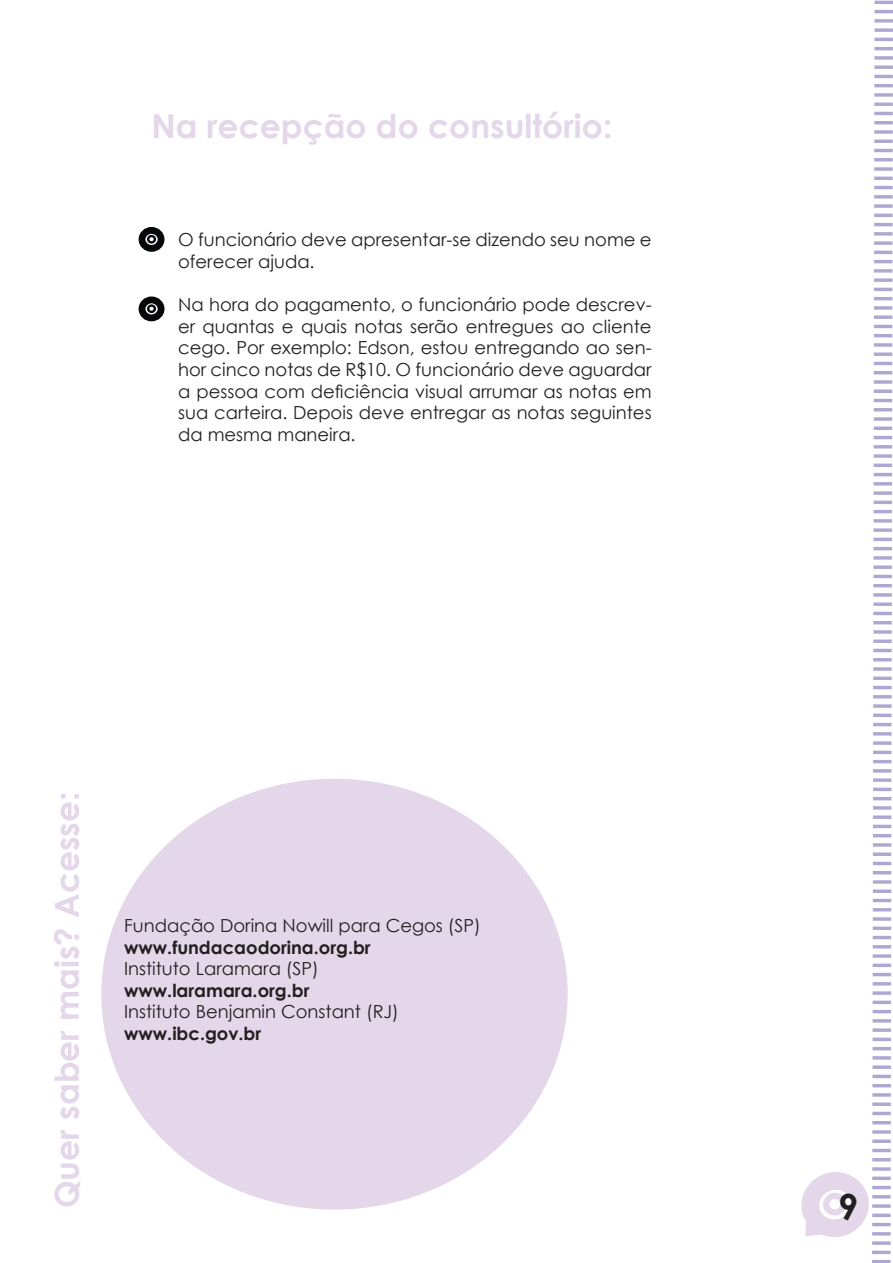
<style>
.page{position:relative;width:893px;height:1263px;background:#fff}
.page>*{position:absolute;margin:0;border:0;box-sizing:border-box;transform-origin:0 0}
.t1{font:700 36px "Century Gothic";color:#231f20}
.t2{font:700 33px "Century Gothic";color:#e3d7e9}
.t3{font:18px/21.6px "Century Gothic";color:#231f20}
.t4{font:700 18px "Century Gothic";color:#231f20}
</style>
<div class="page">
<div style="left:139px;top:227px;width:25px;height:25px;border:7px solid #060709;border-radius:50%"></div>
<div style="left:147px;top:235px;width:9px;height:9px;border:2px solid #060709;border-radius:50%"></div>
<div style="left:139px;top:296px;width:25px;height:25px;border:7px solid #060709;border-radius:50%"></div>
<div style="left:147px;top:304px;width:9px;height:9px;border:2px solid #060709;border-radius:50%"></div>
<div style="left:101px;top:779px;width:467px;height:430px;background:#e3d7e9;border-radius:50%"></div>
<hr style="left:874px;top:1px;width:19px;height:3px;background:#aea7d1">
<hr style="left:874px;top:10px;width:19px;height:3px;background:#aea7d1">
<svg style="left:874px;top:19px;width:19px;height:4px"></svg>
<svg style="left:874px;top:28px;width:19px;height:4px"></svg>
<hr style="left:874px;top:38px;width:19px;height:3px;background:#aea7d1">
<hr style="left:874px;top:47px;width:19px;height:3px;background:#aea7d1">
<svg style="left:874px;top:56px;width:19px;height:4px"></svg>
<svg style="left:874px;top:65px;width:19px;height:4px"></svg>
<hr style="left:874px;top:75px;width:19px;height:3px;background:#aea7d1">
<hr style="left:874px;top:84px;width:19px;height:3px;background:#aea7d1">
<svg style="left:874px;top:93px;width:19px;height:4px"></svg>
<svg style="left:874px;top:102px;width:19px;height:4px"></svg>
<hr style="left:874px;top:112px;width:19px;height:3px;background:#aea7d1">
<hr style="left:874px;top:121px;width:19px;height:3px;background:#aea7d1">
<svg style="left:874px;top:130px;width:19px;height:4px"></svg>
<svg style="left:874px;top:139px;width:19px;height:4px"></svg>
<hr style="left:874px;top:149px;width:19px;height:3px;background:#aea7d1">
<hr style="left:874px;top:158px;width:19px;height:3px;background:#aea7d1">
<svg style="left:874px;top:167px;width:19px;height:4px"></svg>
<hr style="left:874px;top:177px;width:19px;height:3px;background:#aea7d1">
<hr style="left:874px;top:186px;width:19px;height:3px;background:#aea7d1">
<svg style="left:874px;top:195px;width:19px;height:4px"></svg>
<svg style="left:874px;top:204px;width:19px;height:4px"></svg>
<hr style="left:874px;top:214px;width:18px;height:3px;background:#aea7d1">
<hr style="left:874px;top:223px;width:18px;height:3px;background:#aea7d1">
<svg style="left:874px;top:232px;width:18px;height:4px"></svg>
<svg style="left:874px;top:241px;width:18px;height:4px"></svg>
<hr style="left:874px;top:251px;width:18px;height:3px;background:#aea7d1">
<hr style="left:874px;top:260px;width:18px;height:3px;background:#aea7d1">
<svg style="left:874px;top:269px;width:18px;height:4px"></svg>
<svg style="left:874px;top:278px;width:18px;height:4px"></svg>
<hr style="left:874px;top:288px;width:18px;height:3px;background:#aea7d1">
<hr style="left:874px;top:297px;width:18px;height:3px;background:#aea7d1">
<svg style="left:874px;top:306px;width:18px;height:4px"></svg>
<svg style="left:874px;top:315px;width:18px;height:4px"></svg>
<hr style="left:874px;top:325px;width:18px;height:3px;background:#aea7d1">
<hr style="left:874px;top:334px;width:18px;height:3px;background:#aea7d1">
<svg style="left:874px;top:343px;width:18px;height:4px"></svg>
<svg style="left:874px;top:352px;width:18px;height:4px"></svg>
<hr style="left:874px;top:362px;width:18px;height:3px;background:#aea7d1">
<hr style="left:874px;top:371px;width:18px;height:3px;background:#aea7d1">
<svg style="left:874px;top:380px;width:18px;height:4px"></svg>
<svg style="left:874px;top:389px;width:18px;height:4px"></svg>
<hr style="left:874px;top:399px;width:18px;height:3px;background:#aea7d1">
<hr style="left:874px;top:408px;width:18px;height:3px;background:#aea7d1">
<svg style="left:874px;top:417px;width:18px;height:4px"></svg>
<hr style="left:874px;top:427px;width:18px;height:3px;background:#aea7d1">
<hr style="left:874px;top:436px;width:18px;height:3px;background:#aea7d1">
<hr style="left:874px;top:445px;width:18px;height:3px;background:#aea7d1">
<svg style="left:874px;top:454px;width:18px;height:4px"></svg>
<hr style="left:874px;top:464px;width:18px;height:3px;background:#aea7d1">
<hr style="left:874px;top:473px;width:18px;height:3px;background:#aea7d1">
<svg style="left:874px;top:482px;width:18px;height:4px"></svg>
<svg style="left:874px;top:491px;width:18px;height:4px"></svg>
<hr style="left:874px;top:501px;width:18px;height:3px;background:#aea7d1">
<hr style="left:873px;top:510px;width:19px;height:3px;background:#aea7d1">
<svg style="left:873px;top:519px;width:19px;height:4px"></svg>
<svg style="left:873px;top:528px;width:19px;height:4px"></svg>
<hr style="left:873px;top:538px;width:19px;height:3px;background:#aea7d1">
<hr style="left:873px;top:547px;width:19px;height:3px;background:#aea7d1">
<svg style="left:873px;top:556px;width:19px;height:4px"></svg>
<svg style="left:873px;top:565px;width:19px;height:4px"></svg>
<hr style="left:873px;top:575px;width:19px;height:3px;background:#aea7d1">
<hr style="left:873px;top:584px;width:19px;height:3px;background:#aea7d1">
<svg style="left:873px;top:593px;width:19px;height:4px"></svg>
<svg style="left:873px;top:602px;width:19px;height:4px"></svg>
<hr style="left:873px;top:612px;width:19px;height:3px;background:#aea7d1">
<hr style="left:873px;top:621px;width:19px;height:3px;background:#aea7d1">
<svg style="left:873px;top:630px;width:19px;height:4px"></svg>
<svg style="left:873px;top:639px;width:19px;height:4px"></svg>
<hr style="left:873px;top:649px;width:19px;height:3px;background:#aea7d1">
<hr style="left:873px;top:658px;width:19px;height:3px;background:#aea7d1">
<svg style="left:873px;top:667px;width:19px;height:4px"></svg>
<svg style="left:873px;top:676px;width:19px;height:4px"></svg>
<hr style="left:873px;top:686px;width:19px;height:3px;background:#aea7d1">
<hr style="left:873px;top:695px;width:19px;height:3px;background:#aea7d1">
<svg style="left:873px;top:704px;width:19px;height:4px"></svg>
<hr style="left:873px;top:714px;width:19px;height:3px;background:#aea7d1">
<hr style="left:873px;top:723px;width:19px;height:3px;background:#aea7d1">
<hr style="left:873px;top:732px;width:18px;height:3px;background:#aea7d1">
<svg style="left:873px;top:741px;width:18px;height:4px"></svg>
<hr style="left:873px;top:751px;width:18px;height:3px;background:#aea7d1">
<hr style="left:873px;top:760px;width:18px;height:3px;background:#aea7d1">
<svg style="left:873px;top:769px;width:18px;height:4px"></svg>
<svg style="left:873px;top:778px;width:18px;height:4px"></svg>
<hr style="left:873px;top:788px;width:18px;height:3px;background:#aea7d1">
<hr style="left:873px;top:797px;width:18px;height:3px;background:#aea7d1">
<svg style="left:873px;top:806px;width:18px;height:4px"></svg>
<svg style="left:873px;top:815px;width:18px;height:4px"></svg>
<hr style="left:873px;top:825px;width:18px;height:3px;background:#aea7d1">
<hr style="left:873px;top:834px;width:18px;height:3px;background:#aea7d1">
<svg style="left:873px;top:843px;width:18px;height:4px"></svg>
<svg style="left:873px;top:852px;width:18px;height:4px"></svg>
<hr style="left:873px;top:862px;width:18px;height:3px;background:#aea7d1">
<hr style="left:873px;top:871px;width:18px;height:3px;background:#aea7d1">
<svg style="left:873px;top:880px;width:18px;height:4px"></svg>
<svg style="left:873px;top:889px;width:18px;height:4px"></svg>
<hr style="left:873px;top:899px;width:18px;height:3px;background:#aea7d1">
<hr style="left:873px;top:908px;width:18px;height:3px;background:#aea7d1">
<svg style="left:873px;top:917px;width:18px;height:4px"></svg>
<svg style="left:873px;top:926px;width:18px;height:4px"></svg>
<hr style="left:873px;top:936px;width:18px;height:3px;background:#aea7d1">
<hr style="left:873px;top:945px;width:18px;height:3px;background:#aea7d1">
<svg style="left:873px;top:954px;width:18px;height:4px"></svg>
<svg style="left:873px;top:963px;width:18px;height:4px"></svg>
<hr style="left:873px;top:973px;width:18px;height:3px;background:#aea7d1">
<hr style="left:873px;top:982px;width:18px;height:3px;background:#aea7d1">
<svg style="left:873px;top:991px;width:18px;height:4px"></svg>
<hr style="left:873px;top:1001px;width:18px;height:3px;background:#aea7d1">
<hr style="left:873px;top:1010px;width:18px;height:3px;background:#aea7d1">
<svg style="left:873px;top:1019px;width:18px;height:4px"></svg>
<svg style="left:872px;top:1028px;width:19px;height:4px"></svg>
<hr style="left:872px;top:1038px;width:19px;height:3px;background:#aea7d1">
<hr style="left:872px;top:1047px;width:19px;height:3px;background:#aea7d1">
<svg style="left:872px;top:1056px;width:19px;height:4px"></svg>
<svg style="left:872px;top:1065px;width:19px;height:4px"></svg>
<hr style="left:872px;top:1075px;width:19px;height:3px;background:#aea7d1">
<hr style="left:872px;top:1084px;width:19px;height:3px;background:#aea7d1">
<svg style="left:872px;top:1093px;width:19px;height:4px"></svg>
<svg style="left:872px;top:1102px;width:19px;height:4px"></svg>
<hr style="left:872px;top:1112px;width:19px;height:3px;background:#aea7d1">
<hr style="left:872px;top:1121px;width:19px;height:3px;background:#aea7d1">
<svg style="left:872px;top:1130px;width:19px;height:4px"></svg>
<svg style="left:872px;top:1139px;width:19px;height:4px"></svg>
<hr style="left:872px;top:1149px;width:19px;height:3px;background:#aea7d1">
<hr style="left:872px;top:1158px;width:19px;height:3px;background:#aea7d1">
<svg style="left:872px;top:1167px;width:19px;height:4px"></svg>
<svg style="left:872px;top:1176px;width:19px;height:4px"></svg>
<hr style="left:872px;top:1186px;width:19px;height:3px;background:#aea7d1">
<hr style="left:872px;top:1195px;width:19px;height:3px;background:#aea7d1">
<svg style="left:872px;top:1204px;width:19px;height:4px"></svg>
<svg style="left:872px;top:1213px;width:19px;height:4px"></svg>
<hr style="left:872px;top:1223px;width:19px;height:3px;background:#aea7d1">
<hr style="left:872px;top:1232px;width:19px;height:3px;background:#aea7d1">
<svg style="left:872px;top:1241px;width:18px;height:4px"></svg>
<svg style="left:872px;top:1250px;width:18px;height:4px"></svg>
<hr style="left:872px;top:1260px;width:18px;height:3px;background:#aea7d1">
<svg style="left:801px;top:1172px;width:67px;height:65px"></svg>
<p class="t2" style="left:152px;top:101px;width:462px">Na recepção do consultório:</p>
<p class="t3" style="left:178px;top:229px;width:475px">O funcionário deve apresentar-se dizendo seu nome e oferecer ajuda.</p>
<p class="t3" style="left:178px;top:294px;width:475px;text-align:justify">Na hora do pagamento, o funcionário pode descrev&shy;er quantas e quais notas serão entregues ao cliente cego. Por exemplo: Edson, estou entregando ao sen&shy;hor cinco notas de R$10. O funcionário deve aguardar a pessoa com deficiência visual arrumar as notas em sua carteira. Depois deve entregar as notas seguintes da mesma maneira.</p>
<p class="t2" style="left:42px;top:1208px;width:418px;rotate:-90deg">Quer saber mais? Acesse:</p>
<p class="t3" style="left:124px;top:914px;width:358px">Fundação Dorina Nowill para Cegos (SP)</p>
<p class="t4" style="left:124px;top:933px;width:248px">www.fundacaodorina.org.br</p>
<p class="t3" style="left:124px;top:958px;width:196px">Instituto Laramara (SP)</p>
<p class="t4" style="left:124px;top:977px;width:187px">www.laramara.org.br</p>
<p class="t3" style="left:124px;top:1001px;width:276px">Instituto Benjamin Constant (RJ)</p>
<p class="t4" style="left:124px;top:1020px;width:139px">www.ibc.gov.br</p>
<p class="t1" style="left:838px;top:1180px;width:22px">9</p>
</div>
